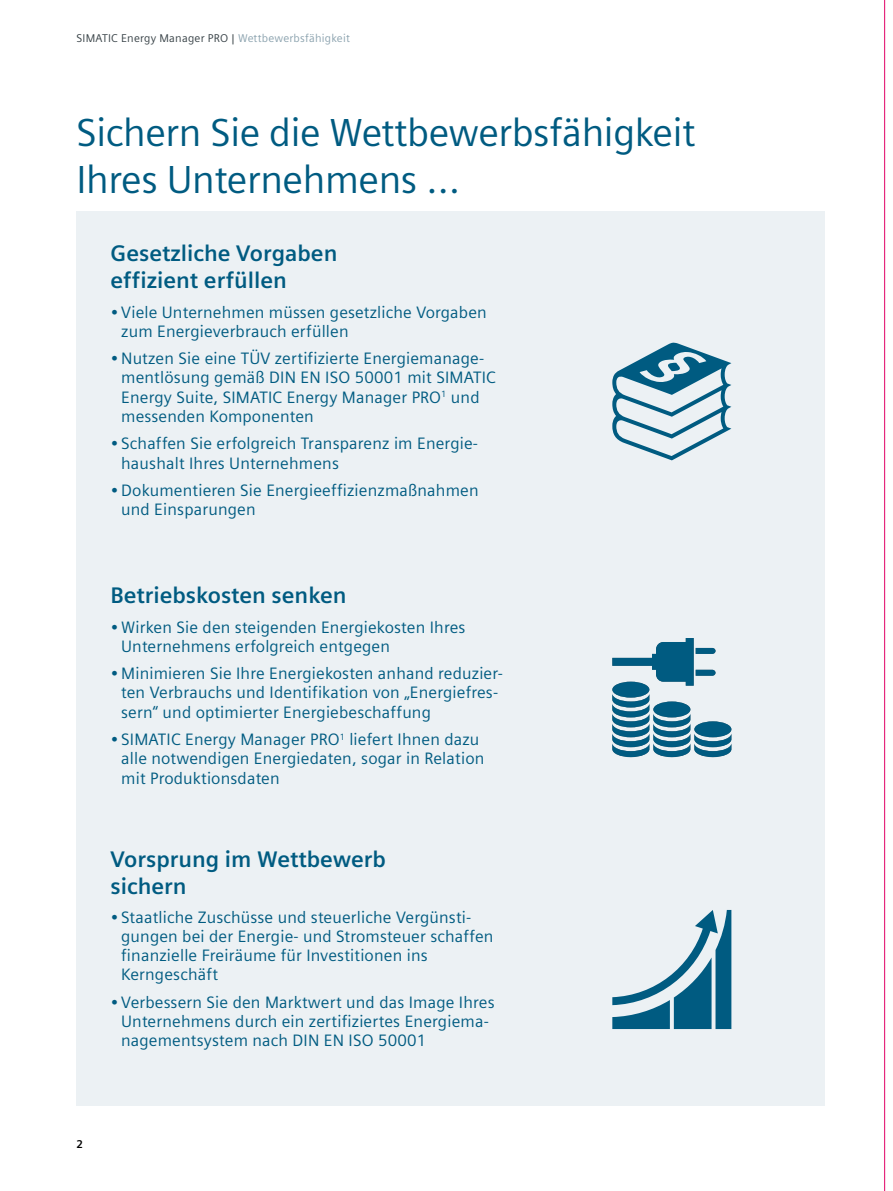
<style>
.page{position:relative;width:893px;height:1191px;background:#fff}
.page>*{position:absolute;margin:0;border:0;box-sizing:border-box;transform-origin:0 0}
.t1{font:39px/46.8px "Siemens Sans Global";letter-spacing:-.01em;color:#005b81}
.t2{font:700 22.5px/27px "Siemens Sans Global";color:#005b81}
.t3{font:16.5px/19.2px "Siemens Sans Global";letter-spacing:.01em;color:#005b81}
.t4{font:11.25px "Siemens Sans Global";letter-spacing:.02em;color:#384247}
.t5{font:700 11.25px "Siemens Sans Global";color:#000}
.s1{color:#8ca3af}
</style>
<div class="page">
<div style="left:77px;top:211px;width:748px;height:895px;background:#ecf1f4"></div>
<svg style="left:612px;top:342px;width:119px;height:118px"></svg>
<svg style="left:612px;top:638px;width:119px;height:119px"></svg>
<svg style="left:612px;top:910px;width:119px;height:119px"></svg>
<hr style="left:884px;top:0;width:1px;height:1191px;background:#e5287d">
<p class="t4" style="left:77px;top:30px;width:275px">SIMATIC Energy Manager PRO | <span class="s1">Wettbewerbsfähigkeit</span></p>
<h1 class="t1" style="left:77px;top:111px;width:620px">Sichern Sie die Wettbewerbsfähigkeit<br>Ihres Unternehmens …</h1>
<h2 class="t2" style="left:111px;top:240px;width:228px">Gesetzliche Vorgaben effizient erfüllen</h2>
<p class="t3" style="left:121px;top:303px;width:367px;text-indent:-11px">•Viele Unternehmen müssen gesetzliche Vorgaben zum Energieverbrauch erfüllen</p>
<p class="t3" style="left:121px;top:350px;width:376px;text-indent:-11px">•Nutzen Sie eine TÜV zertifizierte Energiemanage&shy;mentlösung gemäß DIN EN ISO 50001 mit SIMATIC Energy Suite, SIMATIC Energy Manager PRO<sup>1</sup> und messenden Komponenten</p>
<p class="t3" style="left:121px;top:435px;width:358px;text-indent:-11px">• Schaffen Sie erfolgreich Transparenz im Energie&shy;haushalt Ihres Unternehmens</p>
<p class="t3" style="left:121px;top:481px;width:359px;text-indent:-11px">•Dokumentieren Sie Energieeffizienzmaßnahmen und Einsparungen</p>
<h2 class="t2" style="left:111px;top:582px;width:237px">Betriebskosten senken</h2>
<p class="t3" style="left:121px;top:618px;width:346px;text-indent:-11px">• Wirken Sie den steigenden Energiekosten Ihres<br>Unternehmens erfolgreich entgegen</p>
<p class="t3" style="left:121px;top:664px;width:383px;text-indent:-11px">• Minimieren Sie Ihre Energiekosten anhand reduzier&shy;ten Verbrauchs und Identifikation von „Energiefres&shy;sern“ und optimierter Energiebeschaffung</p>
<p class="t3" style="left:121px;top:730px;width:365px;text-indent:-11px">• SIMATIC Energy Manager PRO<sup>1</sup> liefert Ihnen dazu alle notwendigen Energiedaten, sogar in Relation mit Produktionsdaten</p>
<h2 class="t2" style="left:111px;top:845px;width:277px">Vorsprung im Wettbewerb sichern</h2>
<p class="t3" style="left:121px;top:908px;width:374px;text-indent:-11px">• Staatliche Zuschüsse und steuerliche Vergünsti&shy;gungen bei der Energie- und Stromsteuer schaffen finanzielle Freiräume für Investitionen ins Kerngeschäft</p>
<p class="t3" style="left:121px;top:993px;width:375px;text-indent:-11px">•Verbessern Sie den Marktwert und das Image Ihres<br>Unternehmens durch ein zertifiziertes Energiema&shy;nagementsystem nach DIN EN ISO 50001</p>
<p class="t5" style="left:77px;top:1137px;width:8px">2</p>
</div>
